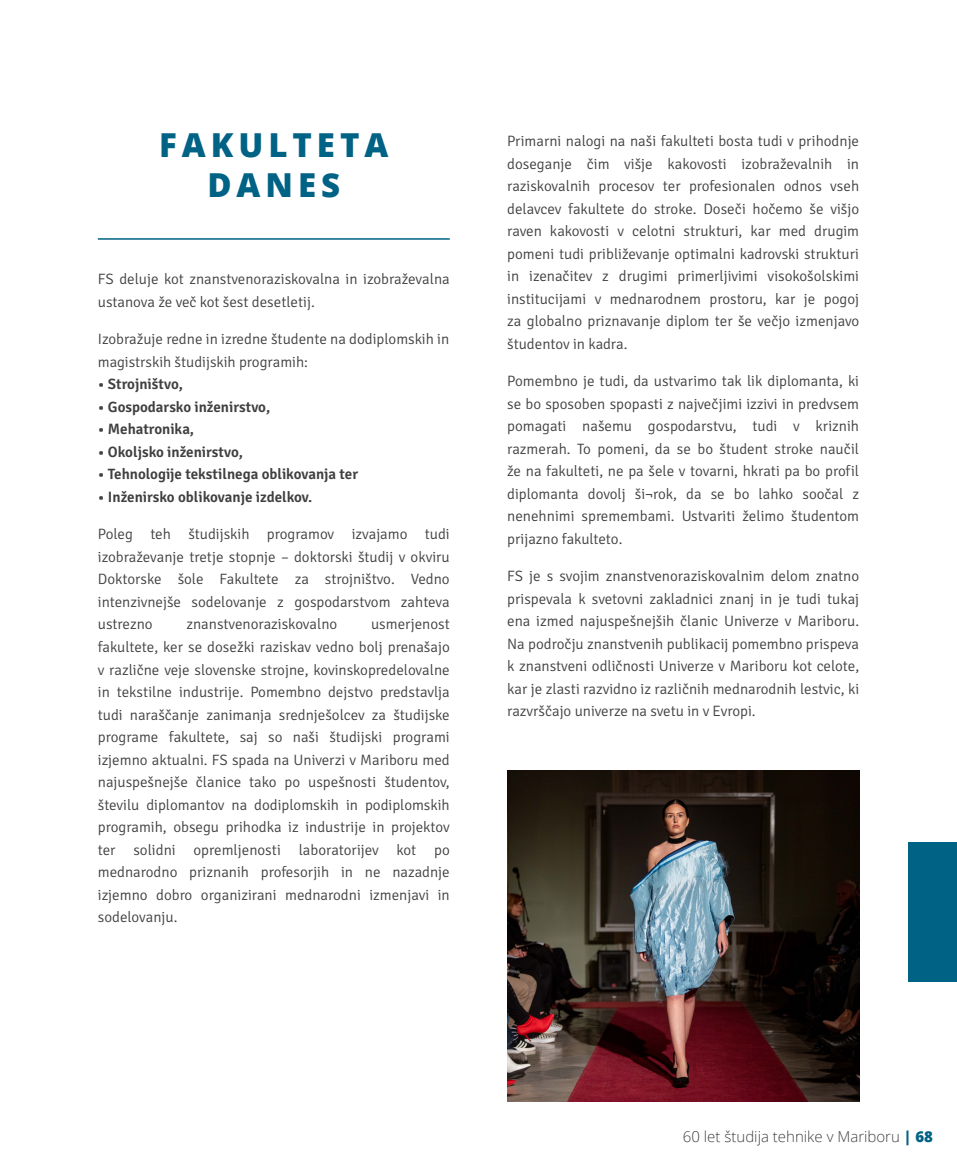
<style>
.page{position:relative;width:957px;height:1170px;background:#fff}
.page>*{position:absolute;margin:0;border:0;box-sizing:border-box;transform-origin:0 0}
.t1{font:800 33px "Open Sans";letter-spacing:.15em;color:#006284}
.t2{font:300 15px/22.5px "Signika";color:#404041}
.t3{font:600 15px "Signika";color:#404041}
.t4{font:300 15px "Open Sans";color:#404041}
.s1{font-weight:800;color:#006284}
</style>
<div class="page">
<img style="left:507px;top:770px;width:352px;height:331px">
<div style="left:908px;top:842px;width:49px;height:139px;background:#006284"></div>
<hr style="left:98px;top:238px;width:352px;height:2px;background:#006284">
<p class="t1" style="left:159px;top:120px;width:231px">FAKULTETA</p>
<p class="t1" style="left:207px;top:160px;width:134px">DANES</p>
<p class="t2" style="left:98px;top:268px;width:353px">FS deluje kot znanstvenoraziskovalna in izobraževalna</p>
<p class="t2" style="left:98px;top:291px;width:218px">ustanova že več kot šest desetletij.</p>
<p class="t2" style="left:98px;top:328px;width:353px">Izobražuje redne in izredne študente na dodiplomskih in magistrskih študijskih programih:</p>
<p class="t3" style="left:98px;top:375px;width:87px">• Strojništvo,</p>
<p class="t3" style="left:98px;top:398px;width:174px">• Gospodarsko inženirstvo,</p>
<p class="t3" style="left:98px;top:420px;width:98px">• Mehatronika,</p>
<p class="t3" style="left:98px;top:443px;width:147px">• Okoljsko inženirstvo,</p>
<p class="t3" style="left:98px;top:465px;width:262px">• Tehnologije tekstilnega oblikovanja ter</p>
<p class="t3" style="left:98px;top:488px;width:216px">• Inženirsko oblikovanje izdelkov.</p>
<p class="t2" style="left:98px;top:523px;width:353px">Poleg teh študijskih programov izvajamo tudi</p>
<p class="t2" style="left:98px;top:546px;width:353px">izobraževanje tretje stopnje – doktorski študij v okviru</p>
<p class="t2" style="left:98px;top:568px;width:353px">Doktorske šole Fakultete za strojništvo. Vedno</p>
<p class="t2" style="left:98px;top:591px;width:353px">intenzivnejše sodelovanje z gospodarstvom zahteva</p>
<p class="t2" style="left:98px;top:613px;width:56px">ustrezno</p>
<p class="t2" style="left:186px;top:613px;width:152px">znanstvenoraziskovalno</p>
<p class="t2" style="left:98px;top:613px;width:353px;text-align:right">usmerjenost<br>fakultete, ker se dosežki raziskav vedno bolj prenašajo</p>
<p class="t2" style="left:98px;top:658px;width:353px">v različne veje slovenske strojne, kovinskopredelovalne</p>
<p class="t2" style="left:98px;top:681px;width:353px">in tekstilne industrije. Pomembno dejstvo predstavlja</p>
<p class="t2" style="left:98px;top:703px;width:353px">tudi naraščanje zanimanja srednješolcev za študijske</p>
<p class="t2" style="left:98px;top:726px;width:353px">programe fakultete, saj so naši študijski programi</p>
<p class="t2" style="left:98px;top:748px;width:353px">izjemno aktualni. FS spada na Univerzi v Mariboru med</p>
<p class="t2" style="left:98px;top:771px;width:353px">najuspešnejše članice tako po uspešnosti študentov,</p>
<p class="t2" style="left:98px;top:793px;width:353px">številu diplomantov na dodiplomskih in podiplomskih</p>
<p class="t2" style="left:98px;top:816px;width:353px">programih, obsegu prihodka iz industrije in projektov</p>
<p class="t2" style="left:98px;top:838px;width:353px">ter solidni opremljenosti laboratorijev kot po</p>
<p class="t2" style="left:98px;top:861px;width:353px">mednarodno priznanih profesorjih in ne nazadnje</p>
<p class="t2" style="left:98px;top:883px;width:353px">izjemno dobro organizirani mednarodni izmenjavi in</p>
<p class="t2" style="left:98px;top:906px;width:81px">sodelovanju.</p>
<p class="t2" style="left:507px;top:130px;width:353px">Primarni nalogi na naši fakulteti bosta tudi v prihodnje</p>
<p class="t2" style="left:507px;top:152px;width:353px">doseganje čim višje kakovosti izobraževalnih in</p>
<p class="t2" style="left:507px;top:175px;width:353px">raziskovalnih procesov ter profesionalen odnos vseh</p>
<p class="t2" style="left:507px;top:197px;width:353px">delavcev fakultete do stroke. Doseči hočemo še višjo</p>
<p class="t2" style="left:507px;top:220px;width:353px">raven kakovosti v celotni strukturi, kar med drugim</p>
<p class="t2" style="left:507px;top:242px;width:353px">pomeni tudi približevanje optimalni kadrovski strukturi</p>
<p class="t2" style="left:507px;top:265px;width:353px">in izenačitev z drugimi primerljivimi visokošolskimi</p>
<p class="t2" style="left:507px;top:287px;width:353px">institucijami v mednarodnem prostoru, kar je pogoj</p>
<p class="t2" style="left:507px;top:310px;width:353px">za globalno priznavanje diplom ter še večjo izmenjavo</p>
<p class="t2" style="left:507px;top:332px;width:122px">študentov in kadra.</p>
<p class="t2" style="left:507px;top:370px;width:353px">Pomembno je tudi, da ustvarimo tak lik diplomanta, ki</p>
<p class="t2" style="left:507px;top:392px;width:353px">se bo sposoben spopasti z največjimi izzivi in predvsem</p>
<p class="t2" style="left:507px;top:415px;width:353px">pomagati našemu gospodarstvu, tudi v kriznih</p>
<p class="t2" style="left:507px;top:437px;width:353px">razmerah. To pomeni, da se bo študent stroke naučil</p>
<p class="t2" style="left:507px;top:460px;width:353px">že na fakulteti, ne pa šele v tovarni, hkrati pa bo profil</p>
<p class="t2" style="left:507px;top:482px;width:353px">diplomanta dovolj ši¬rok, da se bo lahko soočal z</p>
<p class="t2" style="left:507px;top:505px;width:353px">nenehnimi spremembami. Ustvariti želimo študentom</p>
<p class="t2" style="left:507px;top:527px;width:117px">prijazno fakulteto.</p>
<p class="t2" style="left:507px;top:565px;width:353px">FS je s svojim znanstvenoraziskovalnim delom znatno</p>
<p class="t2" style="left:507px;top:587px;width:353px">prispevala k svetovni zakladnici znanj in je tudi tukaj</p>
<p class="t2" style="left:507px;top:610px;width:353px">ena izmed najuspešnejših članic Univerze v Mariboru.</p>
<p class="t2" style="left:507px;top:632px;width:353px">Na področju znanstvenih publikacij pomembno prispeva</p>
<p class="t2" style="left:507px;top:655px;width:353px">k znanstveni odličnosti Univerze v Mariboru kot celote,</p>
<p class="t2" style="left:507px;top:677px;width:353px">kar je zlasti razvidno iz različnih mednarodnih lestvic, ki</p>
<p class="t2" style="left:507px;top:700px;width:250px">razvrščajo univerze na svetu in v Evropi.</p>
<p class="t4" style="left:683px;top:1126px;width:252px">60 let študija tehnike v Mariboru <span class="s1">| 68</span></p>
</div>
